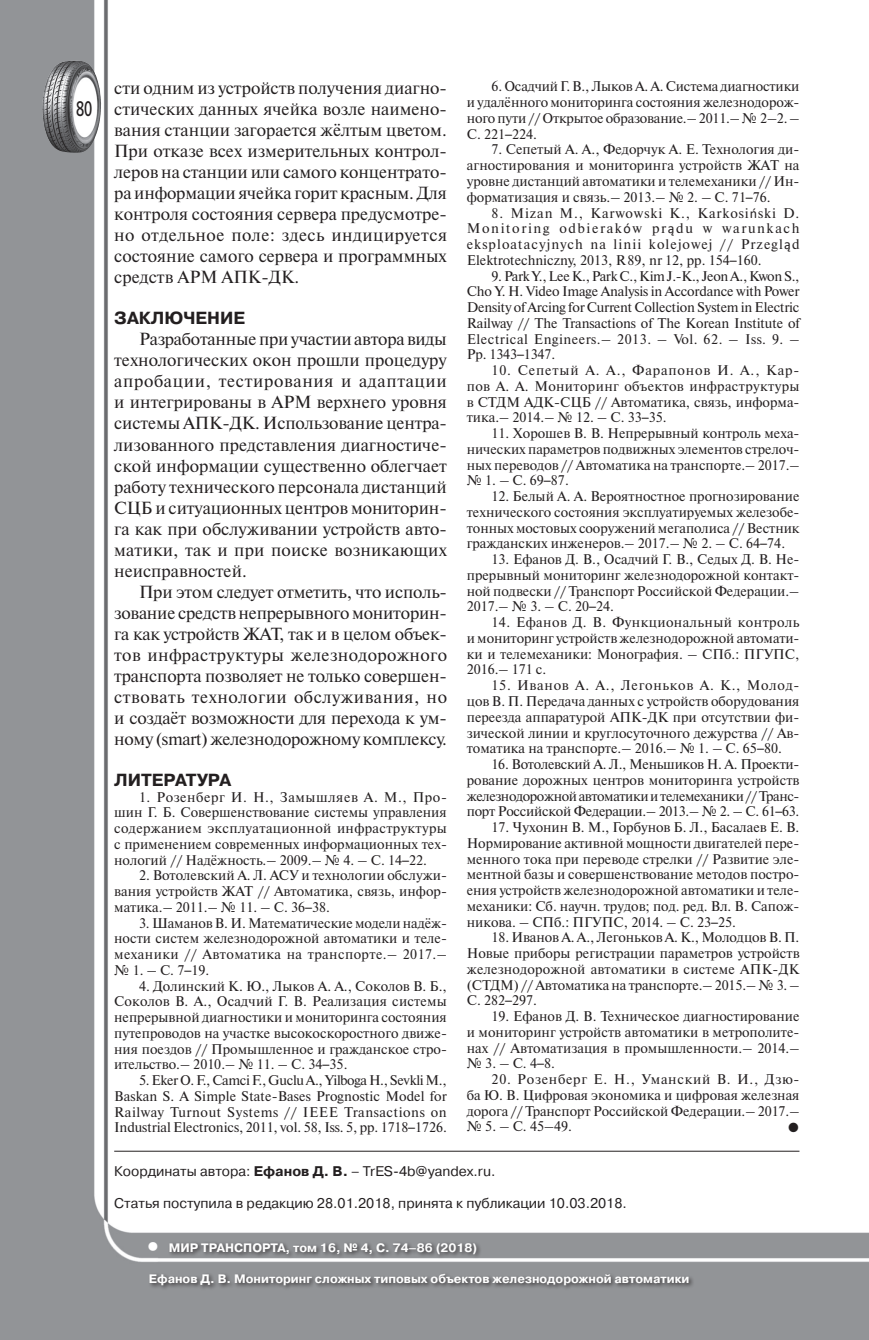
<style>
.page{position:relative;width:869px;height:1340px;background:#fff}
.page>*{position:absolute;margin:0;border:0;box-sizing:border-box;transform-origin:0 0}
.liter_MT{font:26.25px "Symbol";color:#231f20}
.t1{font:21px "Free Set C";color:#231f20;scale:.7 1}
.Text{font:17.5px/21px "Newton C";color:#231f20;text-align:justify}
.Podzag{font:700 17.5px "Pragmatica C";color:#231f20}
.liter_MT-2{font:14px/15.8px "Newton C";color:#231f20;text-align:justify}
.liter_MT-3{font:14px/15.8px "Newton C";letter-spacing:.08em;color:#231f20}
.avtory_afto_engl{font:14px "Pragmatica C";color:#231f20}
.подвал_bottom{font:700 12.25px "Pragmatica C";color:#fff}
.Подвал_топ{font:700 12.25px "Pragmatica C";color:#fff}
.s1{font-family:"Calibri"}
.s2{font-weight:700}
.s3{font-size:24.5px}
</style>
<div class="page">
<img style="left:0;top:0;width:868px;height:1339px">
<img style="left:42px;top:61px;width:33px;height:84px">
<hr style="left:114px;top:1150px;width:685px;height:1px;background:#231f20">
<div style="left:148px;top:1240px;width:546px;height:51px;background:#231f20;opacity:.75"></div>
<h2 class="t1" style="left:76px;top:97px;width:24px">80</h2>
<p class="liter_MT-2" style="left:466px;top:79px;width:334px;text-indent:25px">6. Осадчий Г. В. , Лыков А. А. Система диагностики и удалённого мониторинга состояния железнодорож&shy;ного пути // Открытое образование. – 2011. – № 2–2. – С. 221<span class="s1">–</span>224.</p>
<p class="liter_MT-2" style="left:466px;top:142px;width:334px;text-indent:25px">7. Сепетый А. А. , Федорчук А. Е. Технология ди&shy;агностирования и мониторинга устройств ЖАТ на уровне дистанций автоматики и телемеханики // Ин&shy;форматизация и связь. – 2013. – № 2. – С. 71<span class="s1">–</span>76.</p>
<p class="liter_MT-3" style="left:466px;top:205px;width:334px;text-indent:25px">8. Mizan M. , Karwowski K. , Karkosi<span class="s1">ń</span>ski D.<br>Monitoring odbierak<span class="s1">ó</span>w pr<span class="s1">ą</span>du w warunkach eksploatacyjnych na linii kolejowej // Przegl<span class="s1">ą</span>d Elektrotechniczny, 2013, R89, nr 12, pp. 154<span class="s1">–</span>160.</p>
<p class="liter_MT-2" style="left:466px;top:268px;width:334px;text-indent:25px">9. Park Y. , Lee K. , Park C. , Kim J. -K. , Jeon A. , Kwon S. , Cho Y. H. Video Image Analysis in Accordance with Power Density of Arcing for Current Collection System in Electric Railway // The Transactions of The Korean Institute of Electrical Engineers. – 2013. – Vol. 62. – Iss. 9. – Pp. 1343<span class="s1">–</span>1347.</p>
<p class="liter_MT-2" style="left:466px;top:362px;width:334px;text-indent:25px">10. Сепетый А. А. , Фарапонов И. А. , Кар&shy;пов А. А. Мониторинг объектов инфраструктуры в СТДМ АДК-СЦБ // Автоматика, связь, информа&shy;тика.– 2014.– № 12. – С. 33<span class="s1">–</span>35.</p>
<p class="liter_MT-2" style="left:466px;top:425px;width:334px;text-indent:25px">11. Хорошев В. В. Непрерывный контроль меха&shy;нических параметров подвижных элементов стрелоч&shy;ных переводов // Автоматика на транспорте. – 2017. – № 1. – С. 69<span class="s1">–</span>87.</p>
<p class="liter_MT-2" style="left:466px;top:488px;width:334px;text-indent:25px">12. Белый А. А. Вероятностное прогнозирование технического состояния эксплуатируемых железобе&shy;тонных мостовых сооружений мегаполиса // Вестник гражданских инженеров. – 2017. – № 2. – С. 64<span class="s1">–</span>74.</p>
<p class="liter_MT-2" style="left:466px;top:551px;width:334px;text-indent:25px">13. Ефанов Д. В. , Осадчий Г. В. , Седых Д. В. Не&shy;прерывный мониторинг железнодорожной контакт&shy;ной подвески // Транспорт Российской Федерации. – 2017.– № 3. – С. 20<span class="s1">–</span>24.</p>
<p class="liter_MT-2" style="left:466px;top:614px;width:334px;text-indent:25px">14. Ефанов Д. В. Функциональный контроль и мониторинг устройств железнодорожной автомати&shy;ки и телемеханики: Монография. – СПб. : ПГУПС, 2016.– 171 с.</p>
<p class="liter_MT-2" style="left:466px;top:677px;width:334px;text-indent:25px">15. Иванов А. А. , Легоньков А. К. , Молод&shy;цов В. П. Передача данных с устройств оборудования переезда аппаратурой АПК-ДК при отсутствии фи&shy;зической линии и круглосуточного дежурства // Ав&shy;томатика на транспорте. – 2016. – № 1. – С. 65<span class="s1">–</span>80.</p>
<p class="liter_MT-2" style="left:466px;top:756px;width:334px;text-indent:25px">16. Вотолевский А. Л. , Меньшиков Н. А. Проекти&shy;рование дорожных центров мониторинга устройств железнодорожной автоматики ителемеханики // Транс&shy;порт Российской Федерации. – 2013. – № 2. – С. 61<span class="s1">–</span>63.</p>
<p class="liter_MT-2" style="left:466px;top:819px;width:334px;text-align:left;text-indent:25px">17. Чухонин В. М. , Горбунов Б. Л. , Басалаев Е. В.<br>Нормирование активной мощности двигателей пере&shy;менного тока при переводе стрелки // Развитие эле&shy;ментной базы и совершенствование методов постро&shy;ения устройств железнодорожной автоматики и теле&shy;механики: Сб. научн. трудов; под. ред. Вл. В. Сапож&shy;никова. – СПб. : ПГУПС, 2014. – С. 23<span class="s1">–</span>25.</p>
<p class="liter_MT-2" style="left:466px;top:929px;width:334px;text-align:left;text-indent:25px">18. Иванов А. А. , Легоньков А. К. , Молодцов В. П.<br>Новые приборы регистрации параметров устройств железнодорожной автоматики в системе АПК-ДК (СТДМ) // Автоматика на транспорте. – 2015. – № 3. – С. 282<span class="s1">–</span>297.</p>
<p class="liter_MT-2" style="left:466px;top:1008px;width:334px;text-indent:25px">19. Ефанов Д. В. Техническое диагностирование и мониторинг устройств автоматики в метрополите&shy;нах // Автоматизация в промышленности. – 2014. – № 3. – С. 4<span class="s1">–</span>8.</p>
<p class="liter_MT-2" style="left:466px;top:1071px;width:334px;text-indent:25px">20. Розенберг Е. Н. , Уманский В. И. , Дзю&shy;ба Ю. В. Цифровая экономика и цифровая железная дорога // Транспорт Российской Федерации. – 2017. – № 5. – С. 45–49.</p>
<p class="avtory_afto_engl" style="left:114px;top:1163px;width:382px">Координаты автора: <span class="s2">Ефанов Д. В.</span> – TrES‑4b@yandex.ru.</p>
<p class="avtory_afto_engl" style="left:114px;top:1195px;width:514px">Статья поступила в редакцию 28.01.2018, принята к публикации 10.03.2018.</p>
<p class="Text" style="left:114px;top:78px;width:334px;text-align:left">сти одним из устройств получения диагно&shy;стических данных ячейка возле наимено&shy;вания станции загорается жёлтым цветом.<br>При отказе всех измерительных контрол&shy;леров на станции или самого концентрато&shy;ра информации ячейка горит красным. Для контроля состояния сервера предусмотре&shy;но отдельное поле: здесь индицируется состояние самого сервера и программных средств АРМ АПК-ДК.</p>
<p class="Podzag" style="left:114px;top:309px;width:132px">ЗАКЛЮЧЕНИЕ</p>
<p class="Text" style="left:114px;top:329px;width:334px;text-indent:25px">Разработанные при участии автора виды технологических окон прошли процедуру апробации, тестирования и адаптации и интегрированы в АРМ верхнего уровня системы АПК-ДК. Использование центра&shy;лизованного представления диагностиче&shy;ской информации существенно облегчает работу технического персонала дистанций СЦБ и ситуационных центров мониторин&shy;га как при обслуживании устройств авто&shy;матики, так и при поиске возникающих неисправностей.</p>
<p class="Text" style="left:114px;top:581px;width:334px;text-indent:25px">При этом следует отметить, что исполь&shy;зование средств непрерывного мониторин&shy;га как устройств ЖАТ, так и в целом объек&shy;тов инфраструктуры железнодорожного транспорта позволяет не только совершен&shy;ствовать технологии обслуживания, но и создаёт возможности для перехода к ум&shy;ному (smart) железнодорожному комплексу.</p>
<p class="Podzag" style="left:114px;top:770px;width:119px">ЛИТЕРАТУРА</p>
<p class="liter_MT-2" style="left:114px;top:789px;width:334px;text-indent:25px">1. Розенберг И. Н. , Замышляев А. М. , Про&shy;шин Г. Б. Совершенствование системы управления содержанием эксплуатационной инфраструктуры с применением современных информационных тех&shy;нологий // Надёжность. – 2009. – № 4. – С. 14<span class="s1">–</span>22.</p>
<p class="liter_MT-2" style="left:114px;top:867px;width:334px;text-indent:25px">2. Вотолевский А. Л. АСУ и технологии обслужи&shy;вания устройств ЖАТ // Автоматика, связь, инфор&shy;матика.– 2011.– № 11. – С. 36<span class="s1">–</span>38.</p>
<p class="liter_MT-2" style="left:114px;top:915px;width:334px;text-indent:25px">3. Шаманов В. И. Математические модели надёж&shy;ности систем железнодорожной автоматики и теле&shy;механики // Автоматика на транспорте. – 2017. – № 1. – С. 7<span class="s1">–</span>19.</p>
<p class="liter_MT-2" style="left:114px;top:978px;width:334px;text-indent:25px">4. Долинский К. Ю. , Лыков А. А. , Соколов В. Б. , Соколов В. А. , Осадчий Г. В. Реализация системы непрерывной диагностики и мониторинга состояния путепроводов на участке высокоскоростного движе&shy;ния поездов // Промышленное и гражданское стро&shy;ительство.– 2010.– № 11. – С. 34<span class="s1">–</span>35.</p>
<p class="liter_MT-2" style="left:114px;top:1072px;width:334px;text-indent:25px">5. Eker O. F. , Camci F. , Guclu A. , Yilboga H. , Sevkli M. , Baskan S. A Simple State-Bases Prognostic Model for Railway Turnout Systems // IEEE Transactions on Industrial Electronics, 2011, vol. 58, Iss. 5, pp. 1718<span class="s1">–</span>1726.</p>
<p class="liter_MT" style="left:787px;top:1108px;width:14px">•</p>
<p class="Подвал_топ" style="left:145px;top:1241px;width:334px"><span class="s3">•</span> МИР ТРАНСПОРТА, том 16, № 4, С. 74–86 (2018)</p>
<p class="подвал_bottom" style="left:149px;top:1271px;width:541px">Ефанов Д. В. Мониторинг сложных типовых объектов железнодорожной автоматики</p>
</div>
